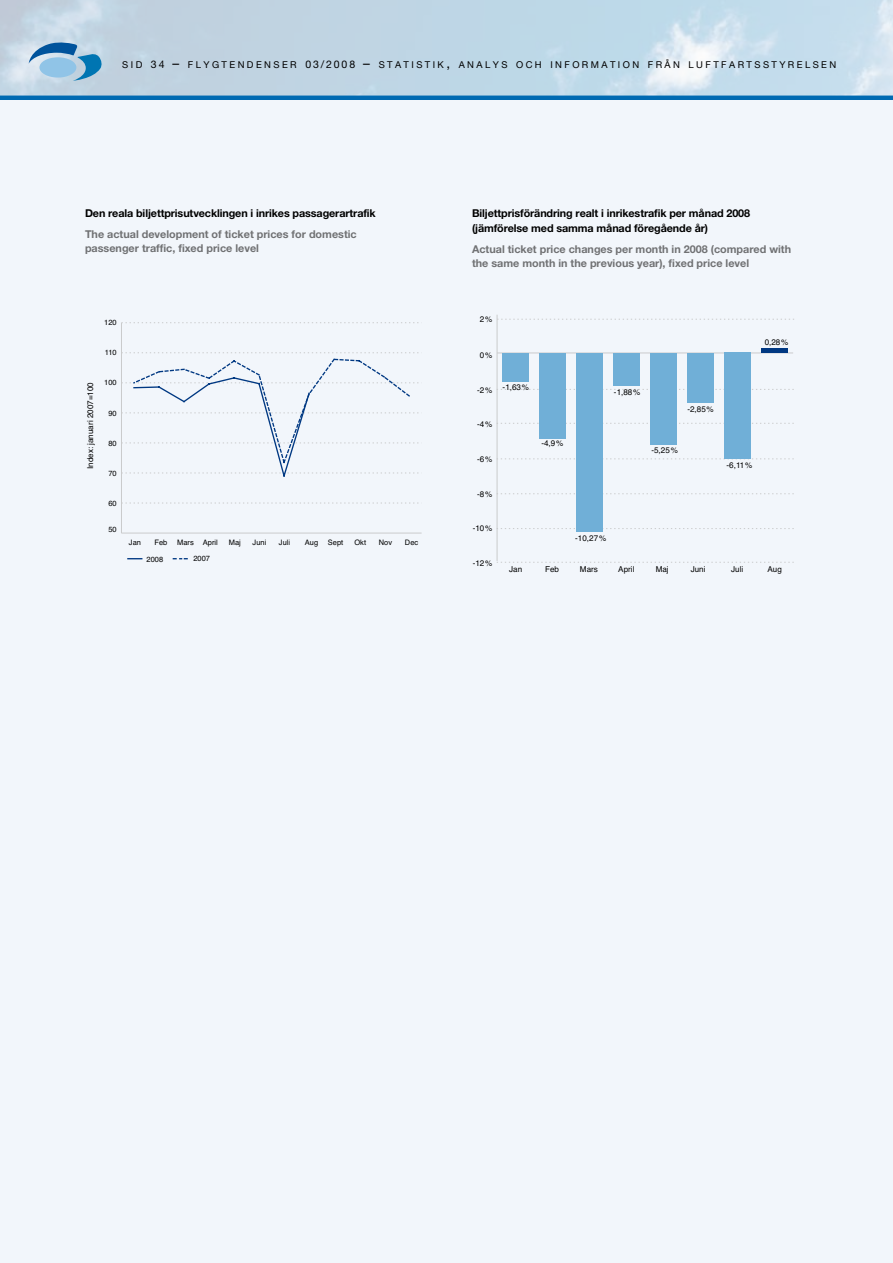
<style>
.page{position:relative;width:893px;height:1263px;background:#fff}
.page>*{position:absolute;margin:0;border:0;box-sizing:border-box;transform-origin:0 0}
.t1{font:700 10.8px/13.5px "Helvetica Neue";color:#707173}
.t2{font:700 10.8px/15px "Helvetica Neue";letter-spacing:-.01em;color:#000}
.t3{font:9.45px "Helvetica Neue";letter-spacing:.255em;color:#000}
.t4{font:8.1px "Helvetica";color:#000}
.t5{font:7.5px "Helvetica";color:#000}
.s1{font-size:10.5px}
.s2{font-size:13.5px}
</style>
<div class="page">
<img style="left:0;top:0;width:893px;height:96px">
<svg style="left:29px;top:43px;width:74px;height:38px;background:#84b1d0"></svg>
<div style="left:39px;top:57px;width:37px;height:21px;background:#90c4e7;border-radius:50%"></div>
<hr style="left:0;top:96px;width:893px;height:4px;background:#006ab2">
<div style="left:0;top:101px;width:893px;height:1162px;background:#f2f6fb"></div>
<svg style="left:497px;top:562px;width:297px;height:1px"></svg>
<svg style="left:500px;top:528px;width:294px;height:1px"></svg>
<svg style="left:501px;top:493px;width:293px;height:1px"></svg>
<svg style="left:501px;top:458px;width:293px;height:1px"></svg>
<svg style="left:501px;top:423px;width:293px;height:1px"></svg>
<svg style="left:501px;top:389px;width:293px;height:1px"></svg>
<hr style="left:497px;top:353px;width:296px;height:1px;background:#cacbcc">
<hr style="left:497px;top:315px;width:1px;height:246px;background:#cacbcc">
<div style="left:502px;top:353px;width:27px;height:29px;background:#70afd7"></div>
<div style="left:539px;top:353px;width:27px;height:85px;background:#70afd7"></div>
<div style="left:576px;top:353px;width:27px;height:178px;background:#70afd7"></div>
<div style="left:613px;top:353px;width:27px;height:33px;background:#70afd7"></div>
<div style="left:650px;top:353px;width:27px;height:91px;background:#70afd7"></div>
<div style="left:687px;top:353px;width:27px;height:50px;background:#70afd7"></div>
<div style="left:724px;top:353px;width:27px;height:106px;background:#70afd7"></div>
<div style="left:761px;top:348px;width:27px;height:5px;background:#003882"></div>
<svg style="left:498px;top:319px;width:296px;height:1px"></svg>
<svg style="left:128px;top:558px;width:14px;height:1px"></svg>
<svg style="left:173px;top:558px;width:15px;height:1px"></svg>
<hr style="left:121px;top:533px;width:301px;height:1px;background:#cacbcc">
<hr style="left:121px;top:323px;width:1px;height:210px;background:#cacbcc">
<svg style="left:122px;top:503px;width:297px;height:1px"></svg>
<svg style="left:121px;top:322px;width:298px;height:1px"></svg>
<svg style="left:122px;top:352px;width:297px;height:125px"></svg>
<p class="t3" style="left:122px;top:59px;width:716px">SID <span class="s1">34</span> <span class="s2">–</span> FLYGTENDENSER <span class="s1">03/2008</span> <span class="s2">–</span> STATISTIK<span class="s2">,</span> ANALYS OCH INFORMATION FRÅN LUFTFARTSSTYRELSEN</p>
<p class="t2" style="left:85px;top:205px;width:292px">Den reala biljettprisutvecklingen i inrikes passagerartrafik</p>
<p class="t1" style="left:85px;top:228px;width:273px">The actual development of ticket prices for domestic passenger traffic, fixed price level</p>
<p class="t2" style="left:472px;top:205px;width:280px">Biljettprisförändring realt i inrikestrafik per månad 2008 (jämförelse med samma månad föregående år)</p>
<p class="t1" style="left:472px;top:243px;width:321px">Actual ticket price changes per month in 2008 (compared with the same month in the previous year), fixed price level</p>
<p class="t5" style="left:104px;top:317px;width:14px">120</p>
<p class="t4" style="left:480px;top:313px;width:14px">2%</p>
<p class="t4" style="left:765px;top:336px;width:25px">0,28%</p>
<p class="t5" style="left:105px;top:347px;width:13px">110</p>
<p class="t4" style="left:480px;top:349px;width:14px">0%</p>
<p class="t4" style="left:84px;top:469px;width:89px;rotate:-90deg">Index: januari 2007=100</p>
<p class="t5" style="left:104px;top:377px;width:14px">100</p>
<p class="t5" style="left:108px;top:407px;width:10px">90</p>
<p class="t5" style="left:108px;top:437px;width:10px">80</p>
<p class="t5" style="left:108px;top:467px;width:10px">70</p>
<p class="t4" style="left:477px;top:383px;width:17px">-2%</p>
<p class="t4" style="left:503px;top:381px;width:28px">-1,63%</p>
<p class="t4" style="left:477px;top:418px;width:17px">-4%</p>
<p class="t4" style="left:477px;top:453px;width:17px">-6%</p>
<p class="t4" style="left:541px;top:437px;width:23px">-4,9%</p>
<p class="t4" style="left:614px;top:385px;width:28px">-1,88%</p>
<p class="t4" style="left:687px;top:403px;width:28px">-2,85%</p>
<p class="t4" style="left:651px;top:444px;width:28px">-5,25%</p>
<p class="t4" style="left:727px;top:459px;width:27px">-6,11%</p>
<p class="t4" style="left:477px;top:488px;width:17px">-8%</p>
<p class="t5" style="left:108px;top:497px;width:10px">60</p>
<p class="t5" style="left:108px;top:524px;width:10px">50</p>
<p class="t4" style="left:473px;top:522px;width:21px">-10%</p>
<p class="t5" style="left:129px;top:537px;width:14px">Jan</p>
<p class="t5" style="left:154px;top:537px;width:14px">Feb</p>
<p class="t5" style="left:177px;top:537px;width:42px">Mars April</p>
<p class="t5" style="left:229px;top:537px;width:14px">Maj</p>
<p class="t5" style="left:253px;top:537px;width:15px">Juni</p>
<p class="t5" style="left:279px;top:537px;width:13px">Juli</p>
<p class="t5" style="left:305px;top:537px;width:15px">Aug</p>
<p class="t5" style="left:328px;top:537px;width:17px">Sept</p>
<p class="t5" style="left:354px;top:537px;width:13px">Okt</p>
<p class="t5" style="left:379px;top:537px;width:15px">Nov</p>
<p class="t5" style="left:405px;top:537px;width:15px">Dec</p>
<p class="t5" style="left:147px;top:553px;width:18px">2008</p>
<p class="t5" style="left:193px;top:552px;width:18px">2007</p>
<p class="t4" style="left:473px;top:557px;width:21px">-12%</p>
<p class="t4" style="left:575px;top:531px;width:32px">-10,27%</p>
<p class="t4" style="left:509px;top:563px;width:15px">Jan</p>
<p class="t4" style="left:545px;top:563px;width:15px">Feb</p>
<p class="t4" style="left:580px;top:563px;width:19px">Mars</p>
<p class="t4" style="left:618px;top:563px;width:18px">April</p>
<p class="t4" style="left:656px;top:563px;width:15px">Maj</p>
<p class="t4" style="left:691px;top:563px;width:16px">Juni</p>
<p class="t4" style="left:731px;top:563px;width:14px">Juli</p>
<p class="t4" style="left:768px;top:563px;width:16px">Aug</p>
</div>
